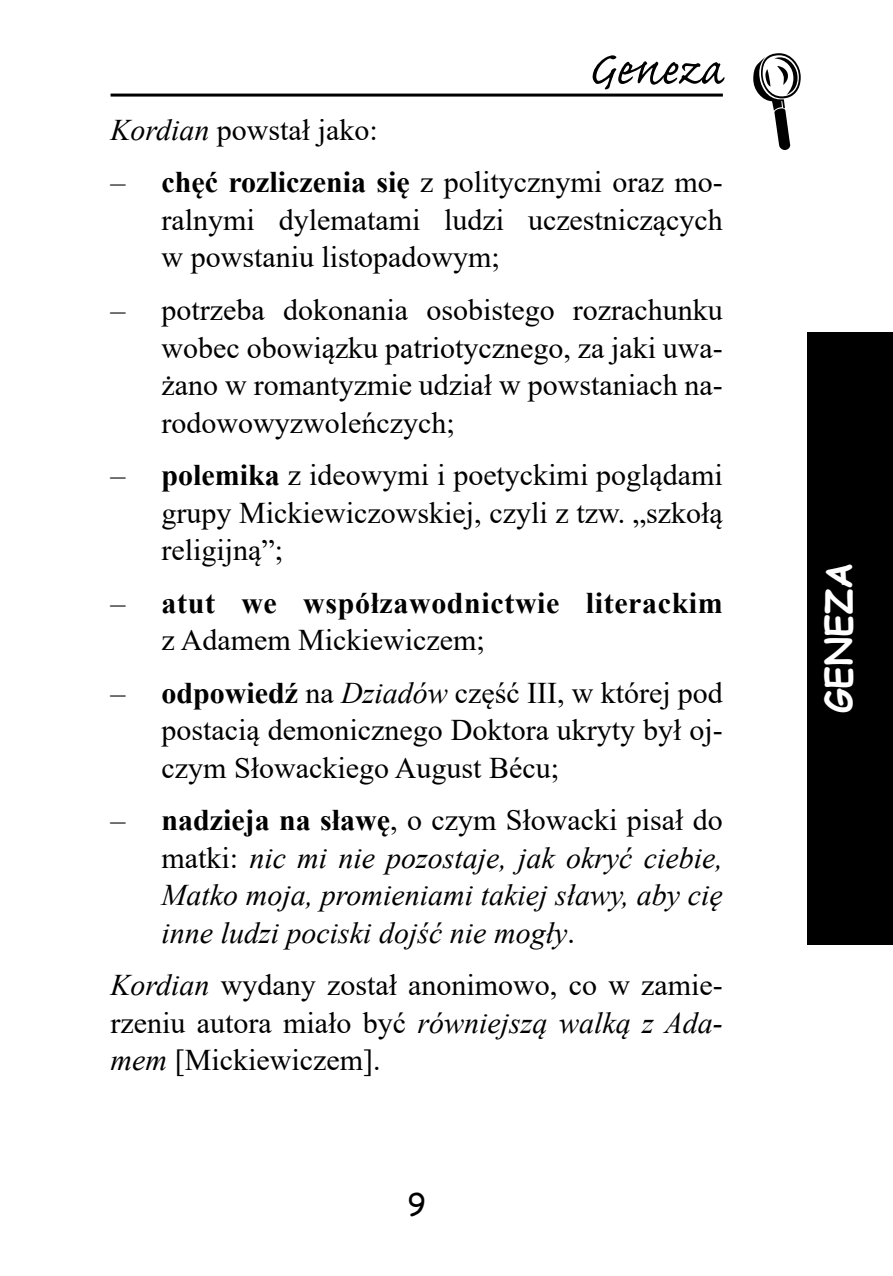
<style>
.page{position:relative;width:893px;height:1276px;background:#fff}
.page>*{position:absolute;margin:0;border:0;box-sizing:border-box;transform-origin:0 0}
.t1{font:60px "Caflisch Script Pro";color:#000}
.t2{font:700 36px "Comic Sans MS";color:#fff}
.Wypunktowanie{font:30px/37.5px "Times New Roman";color:#000;text-align:justify}
.Wypunktowanie-2{font:italic 30px/37.5px "Times New Roman";color:#000;text-align:justify}
.pisanie{font:30px/37.5px "Times New Roman";color:#000;text-align:justify}
.Wypunktowanie-3{font:700 30px/37.5px "Times New Roman";letter-spacing:.02em;color:#000}
.t3{font:30px "Comic Sans MS";color:#000}
.s1{font-style:italic}
.s2{font-weight:700}
.s3{font-weight:400}
.s4{font-style:normal}
.s5{font-weight:700;font-style:normal}
</style>
<div class="page">
<div style="left:808px;top:332px;width:85px;height:612px;background:#000"></div>
<hr style="left:111px;top:94px;width:612px;height:3px;background:#000">
<svg style="left:753px;top:53px;width:48px;height:97px"></svg>
<h1 class="t1" style="left:587px;top:38px;width:137px">Geneza</h1>
<p class="pisanie" style="left:111px;top:110px;width:269px"><span class="s1">Kordian</span> powstał jako:</p>
<p class="Wypunktowanie" style="left:162px;top:163px;width:563px;text-indent:-51px">– <span class="s2">chęć rozliczenia się</span> z politycznymi oraz mo&shy;ralnymi dylematami ludzi uczestniczących w powstaniu listopadowym;</p>
<p class="Wypunktowanie" style="left:162px;top:290px;width:563px;text-indent:-51px">– potrzeba dokonania osobistego rozrachunku wobec obowiązku patriotycznego, za jaki uwa&shy;żano w romantyzmie udział w powstaniach na&shy;rodowowyzwoleńczych;</p>
<p class="Wypunktowanie" style="left:162px;top:455px;width:563px;text-indent:-51px">– <span class="s2">polemika</span> z ideowymi i poetyckimi poglądami grupy Mickiewiczowskiej, czyli z tzw. „szkołą religijną”;</p>
<p class="Wypunktowanie-3" style="left:162px;top:583px;width:563px;text-indent:-51px"><span class="s3">–</span> atut we współzawodnictwie literackim <span class="s3">z Adamem Mickiewiczem;</span></p>
<p class="Wypunktowanie" style="left:162px;top:673px;width:563px;text-indent:-51px">– <span class="s2">odpowiedź</span> na <span class="s1">Dziadów</span> część III, w której pod postacią demonicznego Doktora ukryty był oj&shy;czym Słowackiego August Bécu;</p>
<p class="Wypunktowanie-2" style="left:162px;top:800px;width:563px;text-indent:-51px"><span class="s4">–</span> <span class="s5">nadzieja na sławę</span><span class="s4">, o czym Słowacki pisał do matki:</span> nic mi nie pozostaje, jak okryć ciebie, Matko moja, promieniami takiej sławy, aby cię inne ludzi pociski dojść nie mogły<span class="s4">.</span></p>
<p class="pisanie" style="left:111px;top:965px;width:614px"><span class="s1">Kordian</span> wydany został anonimowo, co w zamie&shy;rzeniu autora miało być <span class="s1">równiejszą walką z Ada&shy;mem</span> [Mickiewiczem].</p>
<p class="t3" style="left:408px;top:1181px;width:20px">9</p>
<p class="t2" style="left:812px;top:713px;width:152px;rotate:-90deg">GENEZA</p>
</div>
